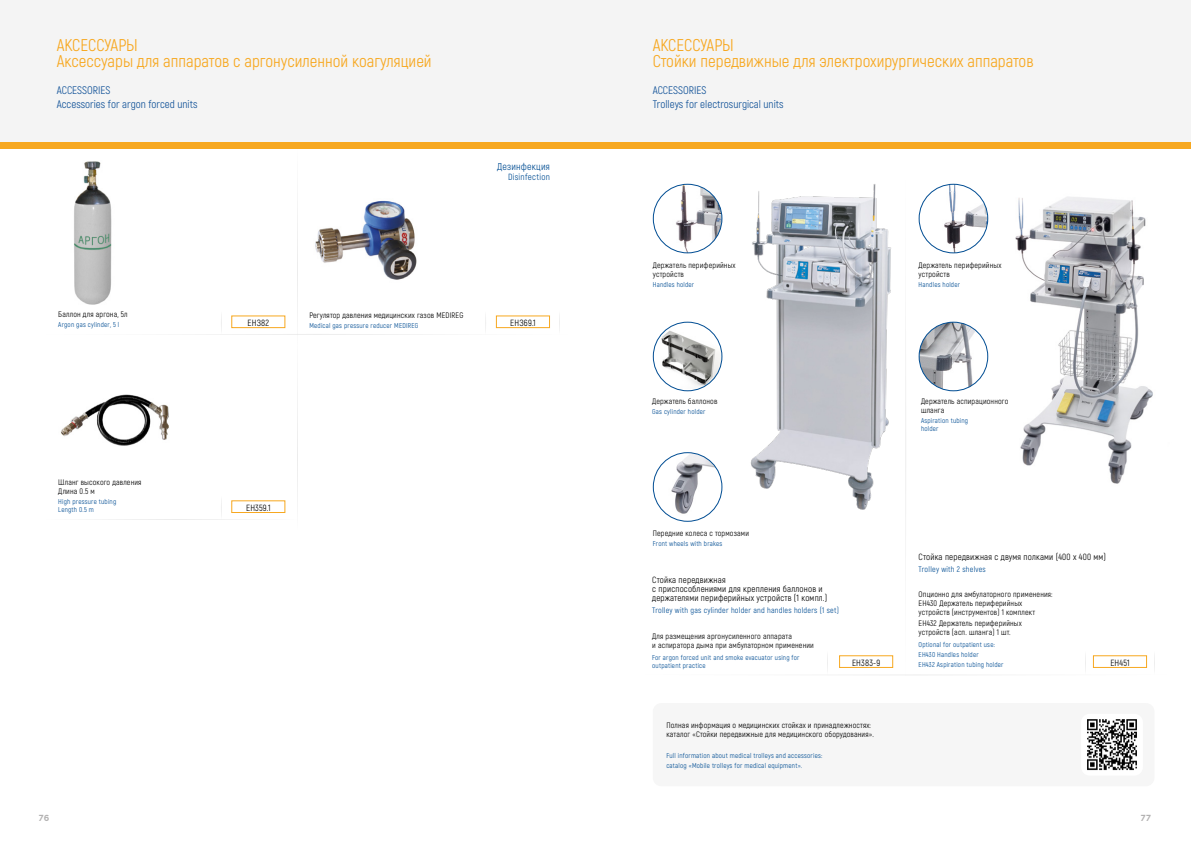
<style>
.page{position:relative;width:1191px;height:842px;background:#fff}
.page>*{position:absolute;margin:0;border:0;box-sizing:border-box;transform-origin:0 0}
.t1{font:17px/16px "Akrobat";color:#f7a820}
.t2{font:11px/14px "Akrobat";color:#115298}
.t3{font:10px "Akrobat";letter-spacing:.02em;color:#004d93}
.t4{font:9px/9px "Akrobat";letter-spacing:.02em;color:#000}
.t5{font:9px "Akrobat";letter-spacing:.03em;color:#004d93}
.t6{font:700 9px "Acrom";color:#b3b2b2}
.t7{font:8px/9px "Akrobat";letter-spacing:.02em;color:#000}
.t8{font:8px "Akrobat";letter-spacing:.03em;color:#004d93}
.t9{font:7px/8px "Akrobat";letter-spacing:.03em;color:#004d93}
</style>
<div class="page">
<div style="left:595px;top:140px;width:596px;height:9px;background:#f7a820"></div>
<div style="left:0;top:140px;width:595px;height:9px;background:#f7a820"></div>
<div style="left:595px;top:0;width:596px;height:142px;background:#f4f4f4"></div>
<div style="left:0;top:0;width:595px;height:142px;background:#f4f4f4"></div>
<svg style="left:108px;top:208px;width:452px;height:312px"></svg>
<img style="left:74px;top:161px;width:41px;height:146px">
<img style="left:309px;top:200px;width:116px;height:87px">
<img style="left:61px;top:391px;width:110px;height:58px">
<svg style="left:652px;top:183px;width:503px;height:492px"></svg>
<div style="left:653px;top:703px;width:501px;height:83px;background:#f6f6f6;border-radius:9px"></div>
<img style="left:1087px;top:719px;width:50px;height:51px">
<h1 class="t1" style="left:57px;top:37px;width:376px">АКСЕССУАРЫ<br>Аксессуары для аппаратов с аргонусиленной коагуляцией</h1>
<h2 class="t2" style="left:57px;top:83px;width:142px">ACCESSORIES<br>Accessories for argon forced units</h2>
<p class="t3" style="left:497px;top:160px;width:54px">Дезинфекция</p>
<p class="t5" style="left:508px;top:171px;width:43px">Disinfection</p>
<p class="t7" style="left:58px;top:310px;width:71px">Баллон для аргона, 5л</p>
<p class="t9" style="left:58px;top:321px;width:62px">Argon gas cylinder, 5 l</p>
<p class="t4" style="left:247px;top:318px;width:23px">ЕНЗ82</p>
<p class="t7" style="left:309px;top:311px;width:155px">Регулятор давления медицинских газов MEDIREG</p>
<p class="t9" style="left:309px;top:322px;width:110px">Medical gas pressure reducer MEDIREG</p>
<p class="t4" style="left:510px;top:318px;width:27px">ЕНЗ69.1</p>
<p class="t7" style="left:58px;top:478px;width:85px">Шланг высокого давления<br>Длина 0.5 м</p>
<p class="t9" style="left:58px;top:498px;width:59px">High pressure tubing<br>Length 0.5 m</p>
<p class="t4" style="left:246px;top:503px;width:26px">EH359.1</p>
<h1 class="t1" style="left:652px;top:37px;width:382px">АКСЕССУАРЫ<br>Стойки передвижные для электрохирургических аппаратов</h1>
<h2 class="t2" style="left:653px;top:83px;width:132px">ACCESSORIES<br>Trolleys for electrosurgical units</h2>
<p class="t7" style="left:653px;top:261px;width:84px">Держатель периферийных устройств</p>
<p class="t9" style="left:653px;top:281px;width:43px">Handles holder</p>
<p class="t7" style="left:918px;top:261px;width:84px">Держатель периферийных устройств</p>
<p class="t9" style="left:918px;top:281px;width:43px">Handles holder</p>
<p class="t7" style="left:652px;top:397px;width:67px">Держатель баллонов</p>
<p class="t9" style="left:652px;top:408px;width:55px">Gas cylinder holder</p>
<p class="t7" style="left:921px;top:397px;width:89px">Держатель аспирационного шланга</p>
<p class="t9" style="left:921px;top:417px;width:49px">Aspiration tubing holder</p>
<p class="t7" style="left:653px;top:529px;width:98px">Передние колеса с тормозами</p>
<p class="t9" style="left:653px;top:539px;width:71px">Front wheels with brakes</p>
<p class="t4" style="left:652px;top:575px;width:176px">Стойка передвижная<br>с приспособлениями для крепления баллонов и держателями периферийных устройств (1 компл.)</p>
<p class="t8" style="left:652px;top:605px;width:188px">Trolley with gas cylinder holder and handles holders (1 set)</p>
<p class="t7" style="left:652px;top:631px;width:163px">Для размещения аргонусиленного аппарата<br>и аспиратора дыма при амбулаторном применении</p>
<p class="t9" style="left:652px;top:653px;width:149px">For argon forced unit and smoke evacuator using for outpatient practice</p>
<p class="t4" style="left:918px;top:552px;width:189px">Стойка передвижная с двумя полками (400 х 400 мм)</p>
<p class="t8" style="left:918px;top:564px;width:69px">Trolley with 2 shelves</p>
<p class="t7" style="left:918px;top:590px;width:136px">Опционно для амбулаторного применения:<br>ЕН430 Держатель периферийных устройств (инструментов) 1 комплект</p>
<p class="t7" style="left:918px;top:619px;width:105px">ЕН432 Держатель периферийных устройств (асп. шланга) 1 шт.</p>
<p class="t9" style="left:918px;top:640px;width:86px;line-height:10px">Optional for outpatient use:<br>ЕН430 Handles holder<br>ЕН432 Aspiration tubing holder</p>
<p class="t4" style="left:852px;top:658px;width:30px">ЕН383-9</p>
<p class="t4" style="left:1110px;top:658px;width:21px">ЕН451</p>
<p class="t7" style="left:666px;top:720px;width:209px">Полная информация о медицинских стойках и принадлежностях: каталог «Стойки передвижные для медицинского оборудования».</p>
<p class="t9" style="left:666px;top:750px;width:157px;line-height:10px">Full information about medical trolleys and accessories: catalog «Mobile trolleys for medical equipment».</p>
<p class="t6" style="left:39px;top:811px;width:12px">76</p>
<p class="t6" style="left:1141px;top:811px;width:12px">77</p>
</div>
